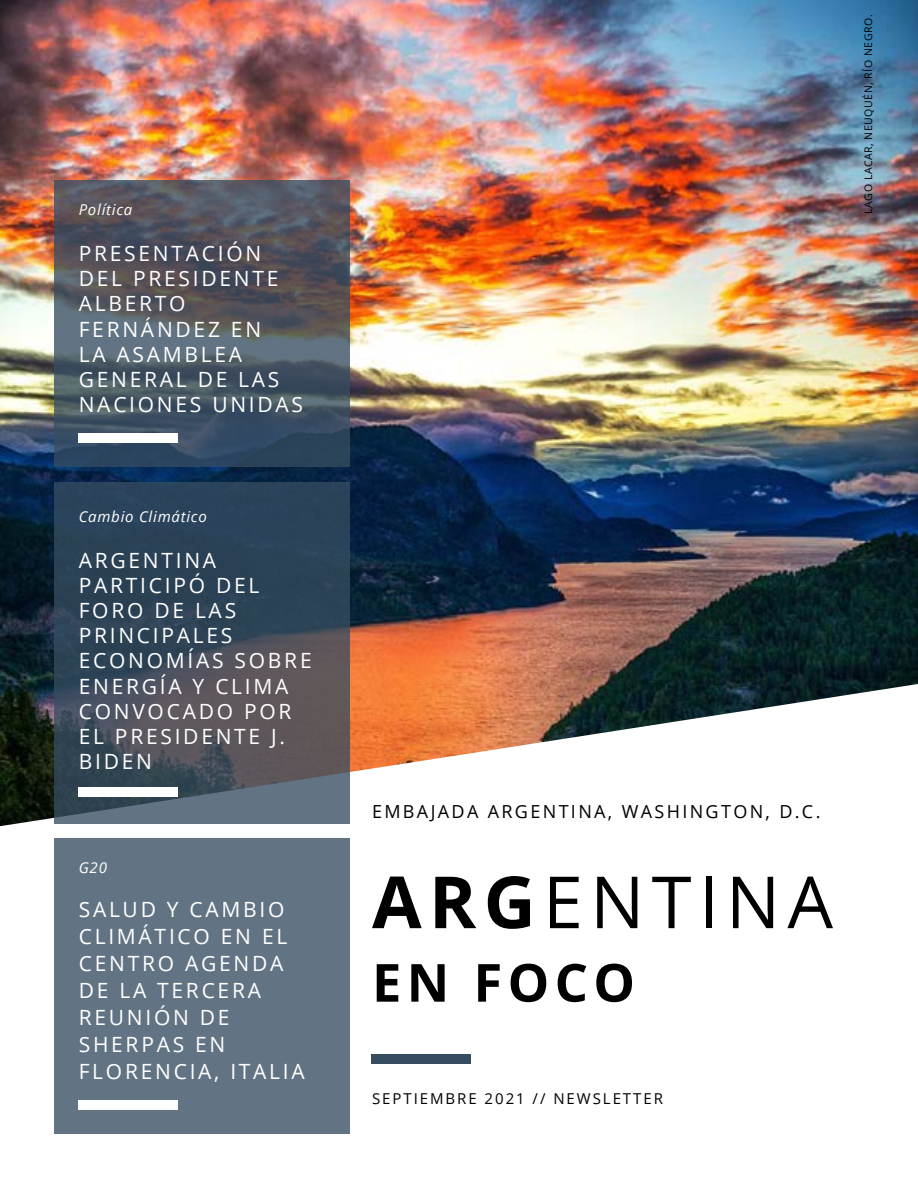
<style>
.page{position:relative;width:918px;height:1188px;background:#fff}
.page>*{position:absolute;margin:0;border:0;box-sizing:border-box;transform-origin:0 0}
.t1{font:72px "Open Sans";letter-spacing:.1em;color:#000}
.t2{font:700 52.5px "Open Sans";letter-spacing:.1em;color:#000}
.t3{font:21px/25.2px "Open Sans";letter-spacing:.13em;color:#fff}
.t4{font:18px "Open Sans";letter-spacing:.13em;color:#000}
.t5{font:15px "Open Sans";letter-spacing:.13em;color:#000}
.t6{font:italic 15px "Open Sans";letter-spacing:.05em;color:#fff}
.t7{font:10.5px "Open Sans";letter-spacing:.05em;color:#000}
.s1{font-weight:700}
</style>
<div class="page">
<img style="left:0;top:0;width:918px;height:826px">
<div style="left:372px;top:1055px;width:99px;height:9px;background:#364d61"></div>
<div style="left:55px;top:838px;width:295px;height:296px;background:#627484"></div>
<svg style="left:55px;top:482px;width:295px;height:342px;background:#3f4d5c"></svg>
<svg style="left:55px;top:180px;width:295px;height:286px;background:#4d5562"></svg>
<div style="left:79px;top:1100px;width:99px;height:9px;background:#fff"></div>
<div style="left:79px;top:788px;width:99px;height:9px;background:#fff"></div>
<div style="left:79px;top:434px;width:99px;height:9px;background:#fff"></div>
<p class="t6" style="left:79px;top:199px;width:55px">Política</p>
<p class="t3" style="left:79px;top:240px;width:226px">PRESENTACIÓN<br>DEL PRESIDENTE<br>ALBERTO<br>FERNÁNDEZ EN<br>LA ASAMBLEA<br>GENERAL DE LAS<br>NACIONES UNIDAS</p>
<p class="t6" style="left:79px;top:506px;width:130px">Cambio Climático</p>
<p class="t3" style="left:79px;top:547px;width:234px">ARGENTINA<br>PARTICIPÓ DEL<br>FORO DE LAS<br>PRINCIPALES<br>ECONOMÍAS SOBRE<br>ENERGÍA Y CLIMA<br>CONVOCADO POR<br>EL PRESIDENTE J.<br>BIDEN</p>
<p class="t6" style="left:79px;top:857px;width:30px">G20</p>
<p class="t3" style="left:79px;top:895px;width:228px;line-height:27px">SALUD Y CAMBIO<br>CLIMÁTICO EN EL<br>CENTRO AGENDA<br>DE LA TERCERA<br>REUNIÓN DE<br>SHERPAS EN<br>FLORENCIA, ITALIA</p>
<p class="t7" style="left:861px;top:214px;width:201px;rotate:-90deg">LAGO LACAR, NEUQUÉN, RÍO NEGRO.</p>
<p class="t4" style="left:372px;top:800px;width:450px">EMBAJADA ARGENTINA, WASHINGTON, D.C.</p>
<h1 class="t1" style="left:372px;top:853px;width:463px"><span class="s1">ARG</span>ENTINA</h1>
<h2 class="t2" style="left:372px;top:946px;width:265px">EN FOCO</h2>
<p class="t5" style="left:372px;top:1088px;width:293px">SEPTIEMBRE 2021 // NEWSLETTER</p>
</div>
